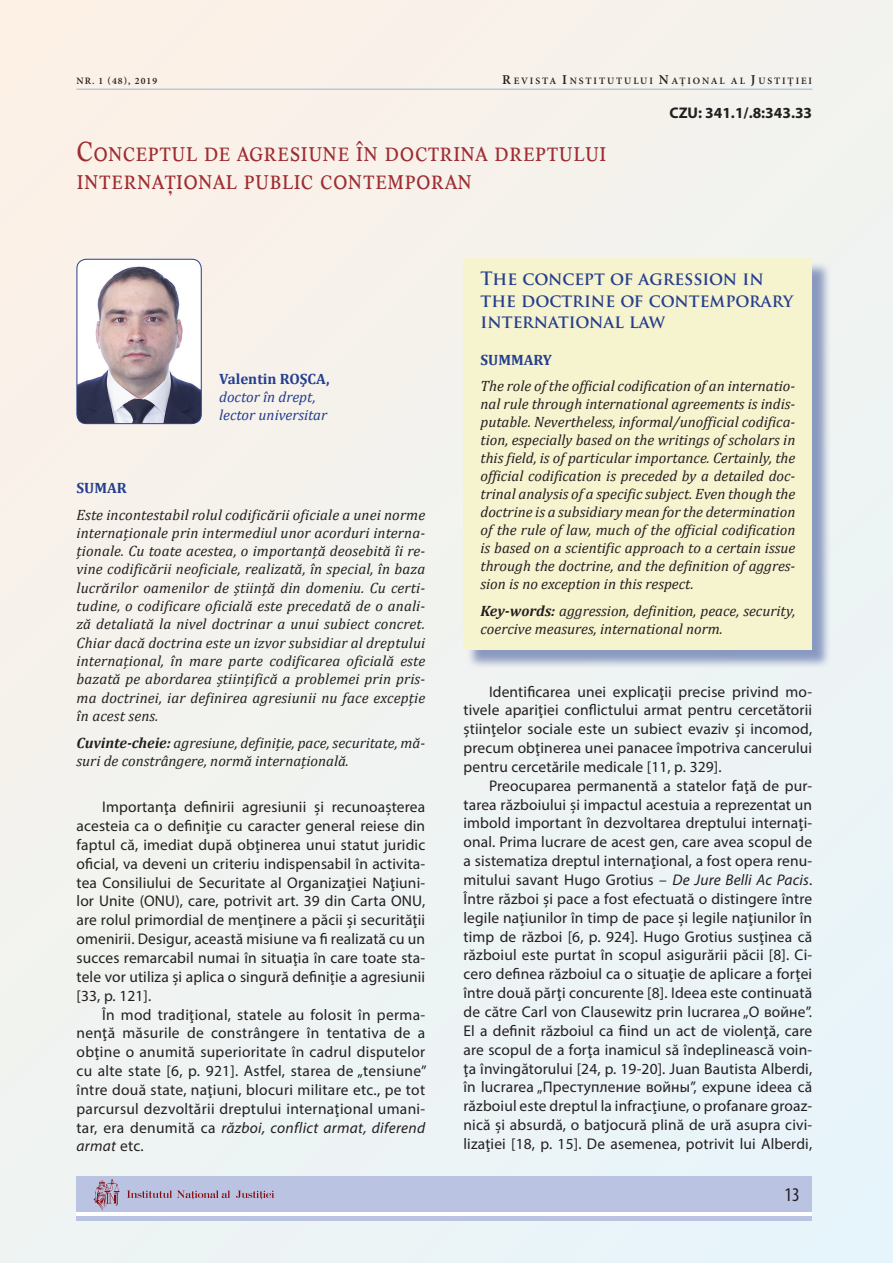
<style>
.page{position:relative;width:893px;height:1263px;background:#f1f3ef}
.page>*{position:absolute;margin:0;border:0;box-sizing:border-box;transform-origin:0 0}
.Denumirea{font:28.5px "Lyon Caps";color:#9e2d32;scale:.9 1}
.t1{font:condensed 19.5px "Myriad Pro";color:#231f20}
.t2{font:700 18px/21.6px "Trajan Pro";color:#253f8e;scale:.95 1}
.t3{font:15.45px/18.9px "Myriad Pro";letter-spacing:.01em;color:#231f20;text-align:justify}
.t4{font:700 15.45px "Myriad Pro";color:#231f20}
.t5{font:italic 15px/18px "Cambria";color:#231f20;text-align:justify}
.t6{font:italic 15px "Cambria";color:#253f8e}
.t7{font:700 15px "Cambria";color:#253f8e}
.t8{font:600 9.75px "Minion Pro";letter-spacing:.195em;color:#231f20}
.s1{font-size:13.5px}
.s2{font-weight:700}
.s3{font-style:italic}
</style>
<div class="page">
<hr style="left:77px;top:89px;width:735px;height:1px;background:#95b5de">
<div style="left:77px;top:1176px;width:735px;height:45px;background:#bac4e2"></div>
<hr style="left:77px;top:1213px;width:735px;height:3px;background:#fff">
<svg style="left:127px;top:1190px;width:103px;height:9px"></svg>
<svg style="left:236px;top:1190px;width:38px;height:9px"></svg>
<svg style="left:94px;top:1179px;width:26px;height:31px"></svg>
<img style="left:77px;top:259px;width:123px;height:165px">
<div style="left:77px;top:259px;width:125px;height:165px;border:1px solid #253f8e;border-radius:9px"></div>
<div style="left:466px;top:261px;width:365px;height:408px;background:#253f8e;opacity:.5"></div>
<div style="left:463px;top:259px;width:349px;height:391px;background:#f6f3cf"></div>
<p class="t8" style="left:77px;top:75px;width:82px">NR. 1 (48), 2019</p>
<p class="t8" style="left:502px;top:75px;width:311px"><span class="s1">R</span>EVISTA <span class="s1">I</span>NSTITUTULUI <span class="s1">N</span>AŢIONAL AL <span class="s1">J</span>USTIŢIEI</p>
<p class="Denumirea" style="left:77px;top:135px;width:591px">Conceptul de agresiune în doctrina dreptului</p>
<p class="Denumirea" style="left:77px;top:163px;width:441px">internaţional public contemporan</p>
<p class="t4" style="left:669px;top:103px;width:144px">CZU: 341.1/.8:343.33</p>
<p class="t7" style="left:219px;top:368px;width:112px">Valentin ROŞCA,</p>
<p class="t6" style="left:219px;top:386px;width:98px">doctor în drept,</p>
<p class="t6" style="left:219px;top:404px;width:110px">lector universitar</p>
<p class="t7" style="left:77px;top:477px;width:52px">SUMAR</p>
<p class="t5" style="left:77px;top:505px;width:350px">Este incontestabil rolul codificării oficiale a unei norme internaţionale prin intermediul unor acorduri interna&shy;ţionale. Cu toate acestea, o importanţă deosebită îi re&shy;vine codificării neoficiale, realizată, în special, în baza lucrărilor oamenilor de ştiinţă din domeniu. Cu certi&shy;tudine, o codificare oficială este precedată de o anali&shy;ză detaliată la nivel doctrinar a unui subiect concret.<br>Chiar dacă doctrina este un izvor subsidiar al dreptului internaţional, în mare parte codificarea oficială este bazată pe abordarea ştiinţifică a problemei prin pris&shy;ma doctrinei, iar definirea agresiunii nu face excepţie în acest sens.</p>
<p class="t5" style="left:77px;top:733px;width:350px"><span class="s2">Cuvinte-cheie:</span> agresiune, definiţie, pace, securitate, mă&shy;suri de constrângere, normă internaţională.</p>
<p class="t3" style="left:77px;top:797px;width:350px;text-indent:26px">Importanţa definirii agresiunii şi recunoaşterea acesteia ca o definiţie cu caracter general reiese din faptul că, imediat după obţinerea unui statut juridic oficial, va deveni un criteriu indispensabil în activita&shy;tea Consiliului de Securitate al Organizaţiei Naţiuni&shy;lor Unite (ONU), care, potrivit art. 39 din Carta ONU, are rolul primordial de menţinere a păcii şi securităţii omenirii. Desigur, această misiune va fi realizată cu un succes remarcabil numai în situaţia în care toate sta&shy;tele vor utiliza şi aplica o singură definiţie a agresiunii [33, p. 121].</p>
<p class="t3" style="left:77px;top:1005px;width:352px;text-indent:26px">În mod tradiţional, statele au folosit în perma&shy;nenţă măsurile de constrângere în tentativa de a obţine o anumită superioritate în cadrul disputelor cu alte state [6, p. 921]. Astfel, starea de „tensiune” între două state, naţiuni, blocuri militare etc., pe tot parcursul dezvoltării dreptului internaţional umani&shy;tar, era denumită ca <span class="s3">război, conflict armat, diferend armat</span> etc.</p>
<p class="t2" style="left:480px;top:268px;width:331px">The concept of agression in the doctrine of contemporary international law</p>
<p class="t7" style="left:480px;top:349px;width:73px">SUMMARY</p>
<p class="t5" style="left:480px;top:377px;width:316px">The role of the official codification of an internatio&shy;nal rule through international agreements is indis&shy;putable. Nevertheless, informal/unofficial codifica&shy;tion, especially based on the writings of scholars in this field, is of particular importance. Certainly, the official codification is preceded by a detailed doc&shy;trinal analysis of a specific subject. Even though the doctrine is a subsidiary mean for the determination of the rule of law, much of the official codification is based on a scientific approach to a certain issue through the doctrine, and the definition of aggres&shy;sion is no exception in this respect.</p>
<p class="t5" style="left:480px;top:601px;width:316px"><span class="s2">Key-words:</span> aggression, definition, peace, security, coercive measures, international norm.</p>
<p class="t3" style="left:463px;top:682px;width:350px;text-indent:26px">Identificarea unei explicaţii precise privind mo&shy;tivele apariţiei conflictului armat pentru cercetătorii ştiinţelor sociale este un subiect evaziv şi incomod, precum obţinerea unei panacee împotriva cancerului pentru cercetările medicale [11, p. 329].</p>
<p class="t3" style="left:463px;top:776px;width:350px;text-indent:26px">Preocuparea permanentă a statelor faţă de pur&shy;tarea războiului şi impactul acestuia a reprezentat un imbold important în dezvoltarea dreptului internaţi&shy;onal. Prima lucrare de acest gen, care avea scopul de a sistematiza dreptul internaţional, a fost opera renu&shy;mitului savant Hugo Grotius – <span class="s3">De Jure Belli Ac Pacis</span>.<br>Între război şi pace a fost efectuată o distingere între legile naţiunilor în timp de pace şi legile naţiunilor în timp de război [6, p. 924]. Hugo Grotius susţinea că războiul este purtat în scopul asigurării păcii [8]. Ci&shy;cero definea războiul ca o situaţie de aplicare a forţei între două părţi concurente [8]. Ideea este continuată de către Carl von Clausewitz prin lucrarea „О войне”.<br>El a definit războiul ca fiind un act de violenţă, care are scopul de a forţa inamicul să îndeplinească voin&shy;ţa învingătorului [24, p. 19-20]. Juan Bautista Alberdi, în lucrarea „Преступление войны”, expune ideea că războiul este dreptul la infracţiune, o profanare groaz&shy;nică şi absurdă, o batjocură plină de ură asupra civi&shy;lizaţiei [18, p. 15]. De asemenea, potrivit lui Alberdi,</p>
<p class="t1" style="left:784px;top:1183px;width:17px">13</p>
</div>
